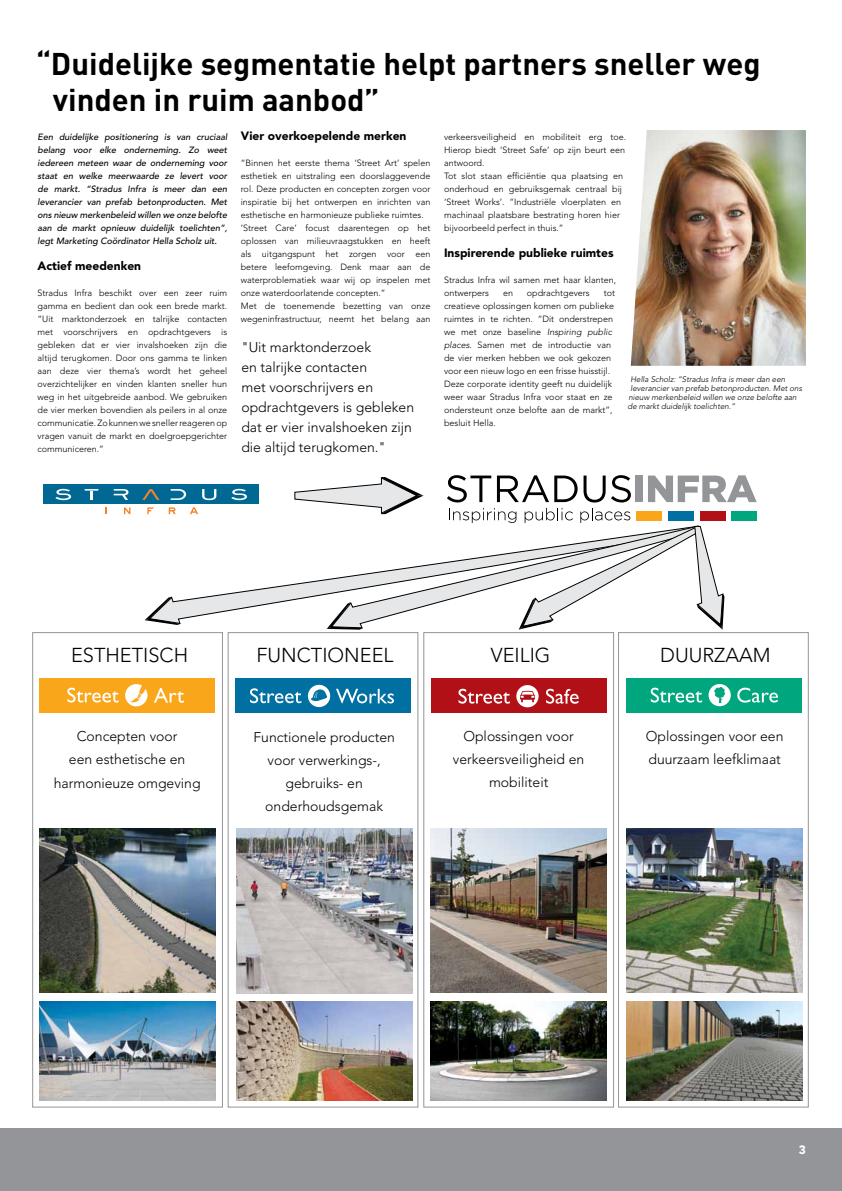
<style>
.page{position:relative;width:842px;height:1191px;background:#fff}
.page>*{position:absolute;margin:0;border:0;box-sizing:border-box;transform-origin:0 0}
.t1{font:700 31px/36px "DINOT";color:#000}
.t2{font:300 20px "Avenir LT";color:#000}
.t3{font:300 14px/23px "Avenir LT";color:#000;text-align:center}
.t4{font:900 12px "Avenir LT";color:#000}
.t5{font:900 12px "Avenir LT";color:#fff}
.t6{font:300 9px/13px "Avenir LT";color:#000}
.t7{font:italic 500 9px/13px "Avenir LT";color:#000;text-align:justify}
.t8{font:italic 300 8px "Avenir LT";color:#000}
.s1{font-style:italic}
</style>
<div class="page">
<div style="left:32px;top:632px;width:191px;height:475px;background:#fff;border:1px solid #939598"></div>
<div style="left:228px;top:632px;width:190px;height:475px;background:#fff;border:1px solid #939598"></div>
<div style="left:423px;top:632px;width:191px;height:475px;background:#fff;border:1px solid #939598"></div>
<div style="left:618px;top:632px;width:190px;height:475px;background:#fff;border:1px solid #939598"></div>
<svg style="left:32px;top:632px;width:18px;height:476px"></svg>
<div style="left:0;top:1128px;width:842px;height:63px;background:#939598"></div>
<img style="left:39px;top:828px;width:176px;height:164px">
<img style="left:39px;top:1001px;width:176px;height:99px">
<div style="left:39px;top:678px;width:176px;height:35px;background:#faa61a"></div>
<svg style="left:125px;top:684px;width:22px;height:22px"></svg>
<svg style="left:67px;top:687px;width:52px;height:15px"></svg>
<svg style="left:154px;top:688px;width:30px;height:14px"></svg>
<img style="left:236px;top:828px;width:176px;height:165px">
<img style="left:236px;top:1001px;width:176px;height:99px">
<div style="left:235px;top:678px;width:176px;height:35px;background:#006fa1"></div>
<svg style="left:336px;top:689px;width:58px;height:14px"></svg>
<svg style="left:308px;top:685px;width:22px;height:22px"></svg>
<svg style="left:250px;top:688px;width:51px;height:15px"></svg>
<img style="left:431px;top:828px;width:175px;height:164px">
<img style="left:626px;top:828px;width:176px;height:164px">
<img style="left:431px;top:1001px;width:175px;height:99px">
<img style="left:626px;top:1001px;width:176px;height:99px">
<div style="left:431px;top:678px;width:175px;height:35px;background:#b11116"></div>
<svg style="left:516px;top:685px;width:23px;height:22px"></svg>
<svg style="left:546px;top:688px;width:33px;height:15px"></svg>
<svg style="left:458px;top:688px;width:52px;height:15px"></svg>
<div style="left:626px;top:678px;width:176px;height:35px;background:#00a77e"></div>
<svg style="left:737px;top:687px;width:41px;height:15px"></svg>
<svg style="left:708px;top:684px;width:23px;height:22px"></svg>
<svg style="left:651px;top:687px;width:51px;height:15px"></svg>
<img style="left:631px;top:130px;width:175px;height:236px">
<div style="left:43px;top:484px;width:216px;height:20px;background:#006892"></div>
<svg style="left:55px;top:489px;width:16px;height:11px"></svg>
<svg style="left:202px;top:489px;width:14px;height:11px"></svg>
<svg style="left:231px;top:489px;width:16px;height:11px"></svg>
<svg style="left:142px;top:489px;width:17px;height:11px"></svg>
<svg style="left:114px;top:489px;width:14px;height:11px"></svg>
<svg style="left:171px;top:489px;width:16px;height:11px"></svg>
<svg style="left:85px;top:489px;width:13px;height:11px"></svg>
<svg style="left:124px;top:507px;width:6px;height:7px"></svg>
<svg style="left:147px;top:507px;width:6px;height:7px"></svg>
<svg style="left:169px;top:507px;width:7px;height:7px"></svg>
<svg style="left:190px;top:507px;width:8px;height:7px"></svg>
<svg style="left:181px;top:583px;width:113px;height:36px"></svg>
<svg style="left:145px;top:596px;width:36px;height:29px"></svg>
<svg style="left:294px;top:475px;width:463px;height:154px"></svg>
<h1 class="t1" style="left:53px;top:44px;width:709px;text-indent:-17px">“Duidelijke segmentatie helpt partners sneller weg vinden in ruim aanbod”</h1>
<p class="t7" style="left:38px;top:131px;width:191px">Een duidelijke positionering is van cruciaal belang voor elke onderneming. Zo weet iedereen meteen waar de onderneming voor staat en welke meerwaarde ze levert voor de markt. “Stradus Infra is meer dan een leverancier van prefab betonproducten. Met ons nieuw merkenbeleid willen we onze belofte aan de markt opnieuw duidelijk toelichten”, legt Marketing Coördinator Hella Scholz uit.</p>
<h3 class="t4" style="left:38px;top:259px;width:105px">Actief meedenken</h3>
<p class="t6" style="left:38px;top:286px;width:191px;text-align:justify">Stradus Infra beschikt over een zeer ruim gamma en bedient dan ook een brede markt. “Uit marktonderzoek en talrijke contacten met voorschrijvers en opdrachtgevers is gebleken dat er vier invalshoeken zijn die altijd terugkomen. Door ons gamma te linken aan deze vier thema’s wordt het geheel overzichtelijker en vinden klanten sneller hun weg in het uitgebreide aanbod. We gebruiken de vier merken bovendien als peilers in al onze communicatie. Zo kunnen we sneller reageren op vragen vanuit de markt en doelgroepgerichter communiceren.”</p>
<h3 class="t4" style="left:241px;top:129px;width:167px">Vier overkoepelende merken</h3>
<p class="t6" style="left:241px;top:156px;width:191px">“Binnen het eerste thema ‘Street Art’ spelen esthetiek en uitstraling een doorslaggevende rol. Deze producten en concepten zorgen voor inspiratie bij het ontwerpen en inrichten van esthetische en harmonieuze publieke ruimtes. ‘Street Care’ focust daarentegen op het oplossen van milieuvraagstukken en heeft als uitgangspunt het zorgen voor een betere leefomgeving. Denk maar aan de waterproblematiek waar wij op inspelen met onze waterdoorlatende concepten.”<br>Met de toenemende bezetting van onze wegeninfrastructuur, neemt het belang aan</p>
<h3 class="t3" style="left:241px;top:337px;width:174px;line-height:20px;text-align:left">"Uit marktonderzoek<br>en talrijke contacten<br>met voorschrijvers en opdrachtgevers is gebleken dat er vier invalshoeken zijn die altijd terugkomen."</h3>
<p class="t6" style="left:444px;top:130px;width:184px">verkeersveiligheid en mobiliteit erg toe.<br>Hierop biedt ‘Street Safe’ op zijn beurt een antwoord.<br>Tot slot staan efficiëntie qua plaatsing en onderhoud en gebruiksgemak centraal bij ‘Street Works’. “Industriële vloerplaten en machinaal plaatsbare bestrating horen hier bijvoorbeeld perfect in thuis.”</p>
<h3 class="t4" style="left:444px;top:246px;width:171px">Inspirerende publieke ruimtes</h3>
<p class="t6" style="left:444px;top:273px;width:173px">Stradus Infra wil samen met haar klanten, ontwerpers</p>
<p class="t6" style="left:503px;top:286px;width:12px">en</p>
<p class="t6" style="left:527px;top:286px;width:64px">opdrachtgevers</p>
<p class="t6" style="left:444px;top:286px;width:173px;text-indent:160px">tot creatieve oplossingen komen om publieke ruimtes in te richten. “Dit onderstrepen we met onze baseline <span class="s1">Inspiring public places</span>. Samen met de introductie van de vier merken hebben we ook gekozen voor een nieuw logo en een frisse huisstijl.<br>Deze corporate identity geeft nu duidelijk weer waar Stradus Infra voor staat en ze ondersteunt onze belofte aan de markt”, besluit Hella.</p>
<p class="t8" style="left:630px;top:374px;width:156px">Hella Scholz: “Stradus Infra is meer dan een</p>
<p class="t8" style="left:630px;top:383px;width:173px">leverancier van prefab betonproducten. Met ons</p>
<p class="t8" style="left:628px;top:392px;width:170px">nieuw merkenbeleid willen we onze belofte aan</p>
<p class="t8" style="left:627px;top:401px;width:109px">de markt duidelijk toelichten.”</p>
<h2 class="t2" style="left:71px;top:643px;width:61px">EstHetisch</h2>
<h2 class="t2" style="left:256px;top:643px;width:25px">Functioneel</h2>
<h2 class="t2" style="left:491px;top:643px;width:22px">Veilig</h2>
<h2 class="t2" style="left:660px;top:643px;width:29px">Duurzaam</h2>
<h3 class="t3" style="left:54px;top:725px;width:148px">Concepten voor<br>een esthetische en harmonieuze omgeving</h3>
<h3 class="t3" style="left:254px;top:725px;width:143px">Functionele producten voor verwerkings-, gebruiks- en onderhoudsgemak</h3>
<h3 class="t3" style="left:646px;top:725px;width:139px;text-align:left">Oplossingen voor een duurzaam leefklimaat</h3>
<h3 class="t3" style="left:453px;top:725px;width:133px">Oplossingen voor verkeersveiligheid en mobiliteit</h3>
<h3 class="t5" style="left:799px;top:1143px;width:9px">3</h3>
</div>
